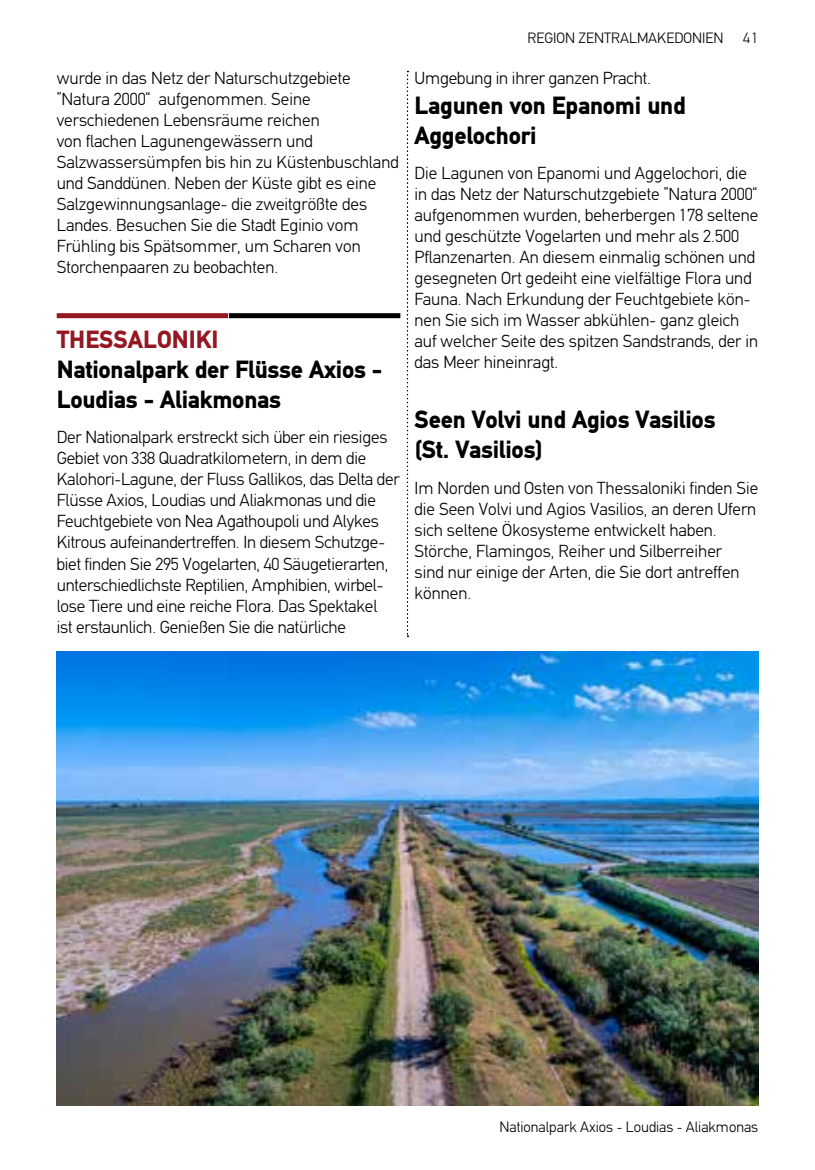
<style>
.page{position:relative;width:815px;height:1170px;background:#fff}
.page>*{position:absolute;margin:0;border:0;box-sizing:border-box;transform-origin:0 0}
.t1{font:900 25px/30px "PF Din Text";letter-spacing:-.01em;color:#000}
.t2{font:900 25px "PF Din Text";color:#941821}
.t3{font:300 17.5px/21px "PF Din Text";color:#000}
.t4{font:300 15px "PF Din Text";color:#000}
</style>
<div class="page">
<img style="left:57px;top:651px;width:701px;height:454px">
<div style="left:57px;top:313px;width:171px;height:5px;background:#941821"></div>
<div style="left:229px;top:313px;width:171px;height:5px;background:#000"></div>
<svg style="left:407px;top:71px;width:1px;height:566px"></svg>
<p class="t3" style="left:57px;top:68px;width:344px">wurde in das Netz der Naturschutzgebiete ”Natura 2000“ aufgenommen. Seine verschiedenen Lebensräume reichen<br>von flachen Lagunengewässern und Salzwassersümpfen bis hin zu Küstenbuschland und Sanddünen. Neben der Küste gibt es eine Salzgewinnungsanlage- die zweitgrößte des Landes. Besuchen Sie die Stadt Eginio vom Frühling bis Spätsommer, um Scharen von Storchenpaaren zu beobachten.</p>
<h1 class="t2" style="left:57px;top:324px;width:163px">THESSALONIKI</h1>
<h1 class="t1" style="left:57px;top:354px;width:327px">Nationalpark der Flüsse Axios -<br>Loudias - Aliakmonas</h1>
<p class="t3" style="left:57px;top:427px;width:344px">Der Nationalpark erstreckt sich über ein riesiges Gebiet von 338 Quadratkilometern, in dem die Kalohori-Lagune, der Fluss Gallikos, das Delta der Flüsse Axios, Loudias und Aliakmonas und die Feuchtgebiete von Nea Agathoupoli und Alykes Kitrous aufeinandertreffen. In diesem Schutzge&shy;biet finden Sie 295 Vogelarten, 40 Säugetierarten, unterschiedlichste Reptilien, Amphibien, wirbel&shy;lose Tiere und eine reiche Flora. Das Spektakel<br>ist erstaunlich. Genießen Sie die natürliche</p>
<p class="t4" style="left:527px;top:29px;width:198px">REGION ZENTRALMAKEDONIEN</p>
<p class="t4" style="left:743px;top:29px;width:17px">41</p>
<p class="t3" style="left:415px;top:68px;width:238px">Umgebung in ihrer ganzen Pracht.</p>
<h1 class="t1" style="left:415px;top:90px;width:273px">Lagunen von Epanomi und<br>Aggelochori</h1>
<p class="t3" style="left:415px;top:163px;width:345px">Die Lagunen von Epanomi und Aggelochori, die in das Netz der Naturschutzgebiete ”Natura 2000“ aufgenommen wurden, beherbergen 178 seltene und geschützte Vogelarten und mehr als 2.500<br>Pflanzenarten. An diesem einmalig schönen und gesegneten Ort gedeiht eine vielfältige Flora und Fauna. Nach Erkundung der Feuchtgebiete kön&shy;nen Sie sich im Wasser abkühlen- ganz gleich auf welcher Seite des spitzen Sandstrands, der in das Meer hineinragt.</p>
<h1 class="t1" style="left:415px;top:404px;width:302px">Seen Volvi und Agios Vasilios (St. Vasilios)</h1>
<p class="t3" style="left:415px;top:477px;width:345px">Im Norden und Osten von Thessaloniki finden Sie die Seen Volvi und Agios Vasilios, an deren Ufern sich seltene Ökosysteme entwickelt haben.<br>Störche, Flamingos, Reiher und Silberreiher<br>sind nur einige der Arten, die Sie dort antreffen können.</p>
<p class="t4" style="left:499px;top:1117px;width:260px">Nationalpark Axios - Loudias - Aliakmonas</p>
</div>
